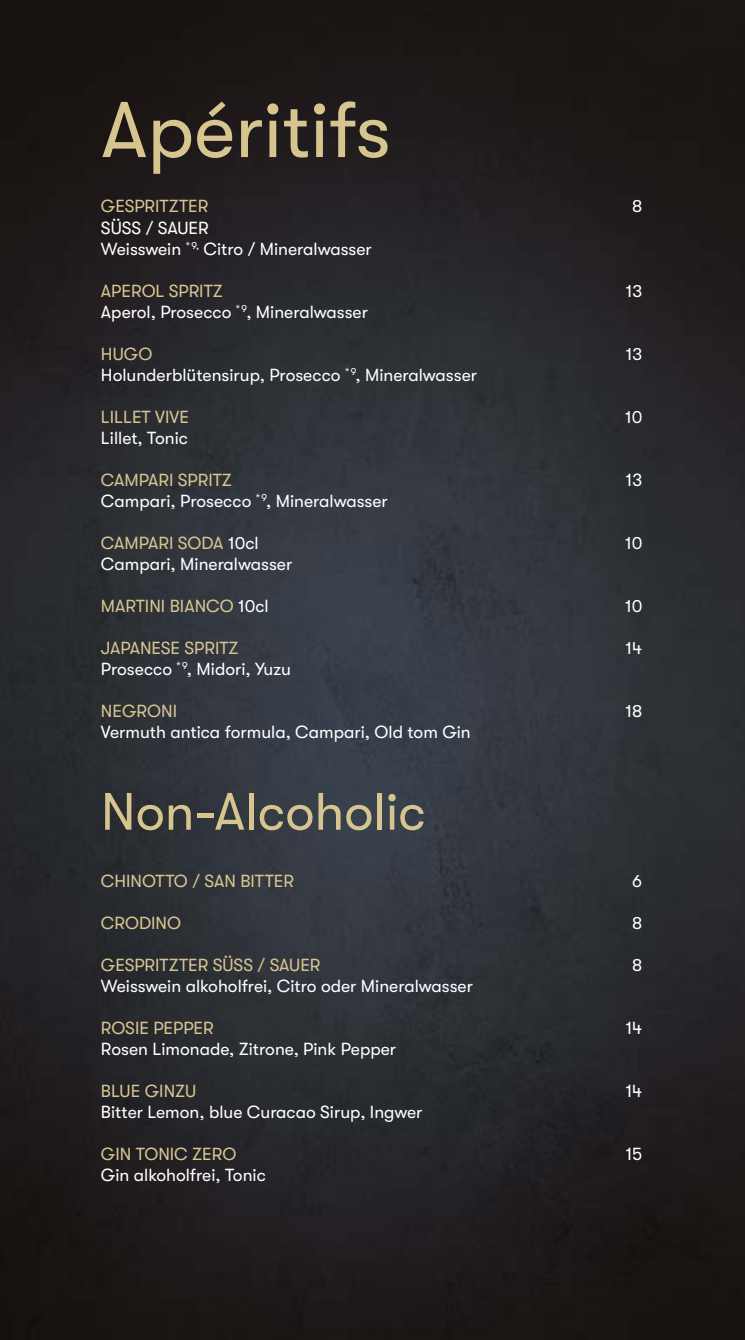
<style>
.page{position:relative;width:745px;height:1340px;background:#fff}
.page>*{position:absolute;margin:0;border:0;box-sizing:border-box;transform-origin:0 0}
.t1{font:78.75px "GT Walsheim";color:#d7c590}
.t2{font:52.5px "GT Walsheim";color:#d7c590}
.t3{font:17.5px/21px "GT Walsheim";color:#fff}
.t4{font:17.5px "GT Walsheim";color:#d7c590}
.s1{color:#fff}
</style>
<div class="page">
<img style="left:0;top:0;width:744px;height:1339px">
<h1 class="t1" style="left:101px;top:86px;width:291px">Apéritifs</h1>
<p class="t4" style="left:101px;top:197px;width:109px">GESPRITZTER</p>
<p class="t3" style="left:631px;top:196px;width:12px">8</p>
<p class="t3" style="left:101px;top:217px;width:272px">SÜSS / SAUER<br>Weisswein <sup>*</sup> <sup>9,</sup> Citro / Mineralwasser</p>
<p class="t4" style="left:101px;top:281px;width:123px">APEROL SPRITZ</p>
<p class="t3" style="left:625px;top:280px;width:18px">13</p>
<p class="t3" style="left:101px;top:301px;width:268px">Aperol, Prosecco <sup>*</sup> <sup>9</sup>, Mineralwasser</p>
<p class="t4" style="left:101px;top:344px;width:53px">HUGO</p>
<p class="t3" style="left:625px;top:343px;width:18px">13</p>
<p class="t3" style="left:101px;top:364px;width:377px">Holunderblütensirup, Prosecco <sup>*</sup> <sup>9</sup>, Mineralwasser</p>
<p class="t4" style="left:101px;top:407px;width:89px">LILLET VIVE</p>
<p class="t3" style="left:624px;top:406px;width:19px">10</p>
<p class="t3" style="left:101px;top:427px;width:88px">Lillet, Tonic</p>
<p class="t4" style="left:101px;top:470px;width:132px">CAMPARI SPRITZ</p>
<p class="t3" style="left:625px;top:469px;width:18px">13</p>
<p class="t3" style="left:101px;top:490px;width:288px">Campari, Prosecco <sup>*</sup> <sup>9</sup>, Mineralwasser</p>
<p class="t4" style="left:101px;top:533px;width:159px">CAMPARI SODA <span class="s1">10cl</span></p>
<p class="t3" style="left:624px;top:532px;width:19px">10</p>
<p class="t3" style="left:101px;top:553px;width:193px">Campari, Mineralwasser</p>
<p class="t4" style="left:101px;top:596px;width:169px">MARTINI BIANCO <span class="s1">10cl</span></p>
<p class="t3" style="left:624px;top:595px;width:19px">10</p>
<p class="t4" style="left:101px;top:638px;width:139px">JAPANESE SPRITZ</p>
<p class="t3" style="left:625px;top:637px;width:18px">14</p>
<p class="t3" style="left:101px;top:658px;width:191px">Prosecco <sup>*</sup> <sup>9</sup>, Midori, Yuzu</p>
<p class="t4" style="left:101px;top:701px;width:78px">NEGRONI</p>
<p class="t3" style="left:625px;top:700px;width:18px">18</p>
<p class="t3" style="left:101px;top:721px;width:371px">Vermuth antica formula, Campari, Old tom Gin</p>
<h2 class="t2" style="left:101px;top:782px;width:326px">Non-Alcoholic</h2>
<p class="t4" style="left:101px;top:871px;width:194px">CHINOTTO / SAN BITTER</p>
<p class="t3" style="left:631px;top:870px;width:11px">6</p>
<p class="t4" style="left:101px;top:913px;width:82px">CRODINO</p>
<p class="t3" style="left:631px;top:912px;width:12px">8</p>
<p class="t4" style="left:101px;top:955px;width:221px">GESPRITZTER SÜSS / SAUER</p>
<p class="t3" style="left:631px;top:954px;width:12px">8</p>
<p class="t3" style="left:101px;top:975px;width:373px">Weisswein alkoholfrei, Citro oder Mineralwasser</p>
<p class="t4" style="left:101px;top:1018px;width:114px">ROSIE PEPPER</p>
<p class="t3" style="left:625px;top:1017px;width:18px">14</p>
<p class="t3" style="left:101px;top:1038px;width:296px">Rosen Limonade, Zitrone, Pink Pepper</p>
<p class="t4" style="left:101px;top:1081px;width:97px">BLUE GINZU</p>
<p class="t3" style="left:625px;top:1080px;width:18px">14</p>
<p class="t3" style="left:101px;top:1101px;width:323px">Bitter Lemon, blue Curacao Sirup, Ingwer</p>
<p class="t4" style="left:101px;top:1144px;width:137px">GIN TONIC ZERO</p>
<p class="t3" style="left:625px;top:1143px;width:18px">15</p>
<p class="t3" style="left:101px;top:1164px;width:166px">Gin alkoholfrei, Tonic</p>
</div>
